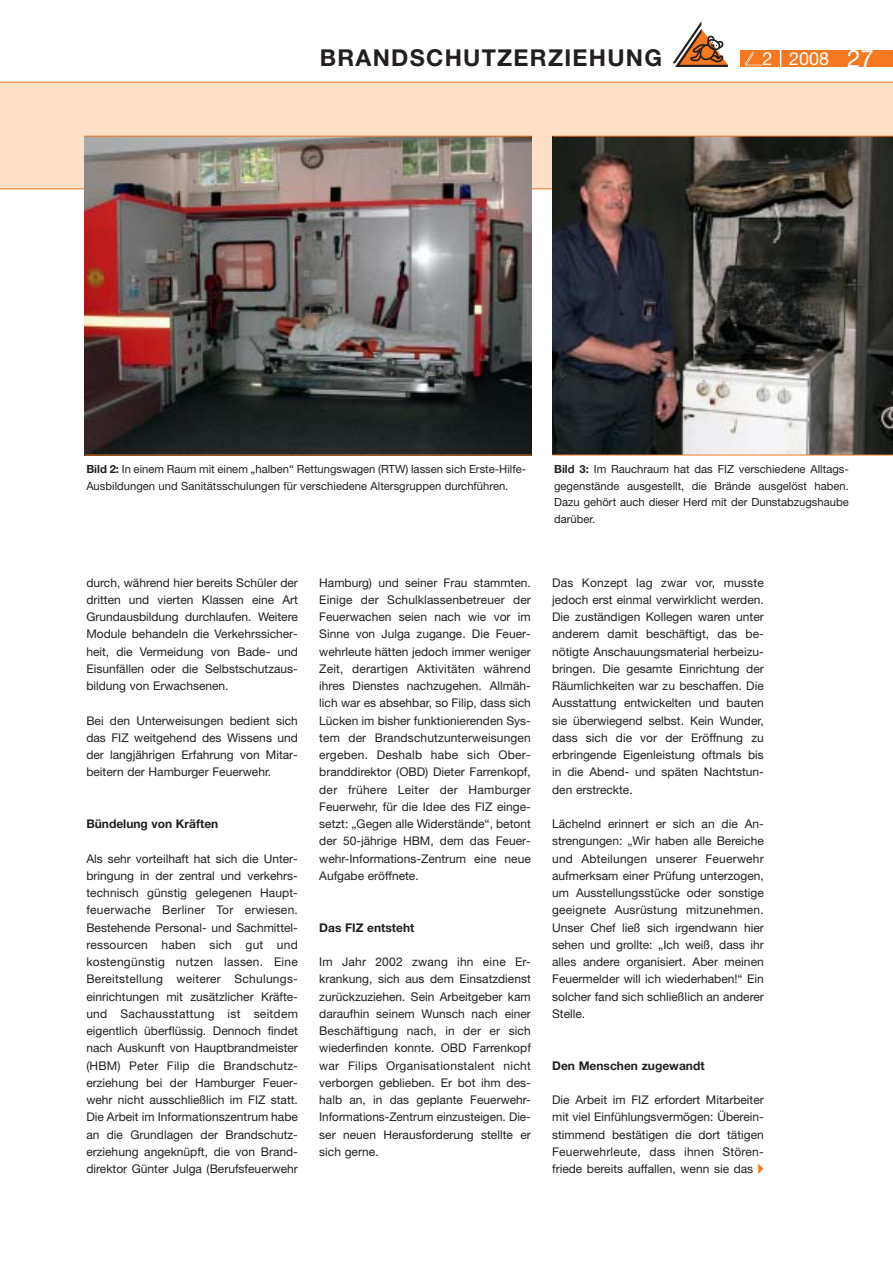
<style>
.page{position:relative;width:893px;height:1263px;background:#fff}
.page>*{position:absolute;margin:0;border:0;box-sizing:border-box;transform-origin:0 0}
.t1{font:700 23.25px "Helvetica Neue";letter-spacing:.055em;color:#231f20}
.t2{font:18px "Helvetica Neue";color:#fff}
.t3{font:12px/17.2px "Helvetica Neue";color:#231f20;text-align:justify}
.t4{font:700 12px "Helvetica Neue";color:#231f20}
.t5{font:11.25px/16.5px "Helvetica Neue";color:#231f20}
.s1{font-size:24px}
.s2{font-weight:700}
</style>
<div class="page">
<div style="left:0;top:82px;width:892px;height:106px;background:#fee0c8"></div>
<hr style="left:0;top:188px;width:892px;height:1px;background:#f47920">
<img style="left:85px;top:137px;width:446px;height:318px">
<img style="left:553px;top:137px;width:339px;height:317px">
<svg style="left:672px;top:21px;width:56px;height:46px"></svg>
<div style="left:740px;top:50px;width:152px;height:17px;background:#f47920"></div>
<svg style="left:744px;top:51px;width:18px;height:14px"></svg>
<svg style="left:780px;top:50px;width:1px;height:17px"></svg>
<hr style="left:0;top:82px;width:892px;height:1px;background:#f47920">
<hr style="left:85px;top:136px;width:446px;height:1px;background:#f47920">
<hr style="left:553px;top:136px;width:339px;height:1px;background:#f47920">
<hr style="left:85px;top:455px;width:446px;height:1px;background:#f47920">
<hr style="left:553px;top:455px;width:339px;height:1px;background:#f47920">
<h1 class="t1" style="left:320px;top:50px;width:344px">BRANDSCHUTZERZIEHUNG</h1>
<h2 class="t2" style="left:762px;top:52px;width:113px">2 2008 <span class="s1">27</span></h2>
<p class="t5" style="left:86px;top:462px;width:441px"><span class="s2">Bild 2:</span> In einem Raum mit einem „halben“ Rettungswagen (RTW) lassen sich Erste-Hilfe-<br>Ausbildungen und Sanitätsschulungen für verschiedene Altersgruppen durchführen.</p>
<p class="t5" style="left:554px;top:462px;width:296px;text-align:justify"><span class="s2">Bild 3:</span> Im Rauchraum hat das FIZ verschiedene Alltags&shy;gegenstände ausgestellt, die Brände ausgelöst haben.<br>Dazu gehört auch dieser Herd mit der Dunstabzugshaube darüber.</p>
<p class="t3" style="left:86px;top:575px;width:213px">durch, während hier bereits Schüler der dritten und vierten Klassen eine Art Grundausbildung durchlaufen. Weitere Module behandeln die Verkehrssicher&shy;heit, die Vermeidung von Bade- und Eisunfällen oder die Selbstschutzaus&shy;bildung von Erwachsenen.</p>
<p class="t3" style="left:86px;top:713px;width:213px">Bei den Unterweisungen bedient sich das FIZ weitgehend des Wissens und der langjährigen Erfahrung von Mitar&shy;beitern der Hamburger Feuerwehr.</p>
<p class="t4" style="left:86px;top:820px;width:134px">Bündelung von Kräften</p>
<p class="t3" style="left:86px;top:851px;width:213px">Als sehr vorteilhaft hat sich die Unter&shy;bringung in der zentral und verkehrs&shy;technisch günstig gelegenen Haupt&shy;feuerwache Berliner Tor erwiesen.<br>Bestehende Personal- und Sachmittel&shy;ressourcen haben sich gut und kostengünstig nutzen lassen. Eine Bereitstellung weiterer Schulungs&shy;einrichtungen mit zusätzlicher Kräfte&shy;und Sachausstattung ist seitdem eigentlich überflüssig. Dennoch findet nach Auskunft von Hauptbrandmeister (HBM) Peter Filip die Brandschutz&shy;erziehung bei der Hamburger Feuer&shy;wehr nicht ausschließlich im FIZ statt.<br>Die Arbeit im Informationszentrum habe an die Grundlagen der Brandschutz&shy;erziehung angeknüpft, die von Brand&shy;direktor Günter Julga (Berufsfeuerwehr</p>
<p class="t3" style="left:319px;top:575px;width:213px">Hamburg) und seiner Frau stammten.<br>Einige der Schulklassenbetreuer der Feuerwachen seien nach wie vor im Sinne von Julga zugange. Die Feuer&shy;wehrleute hätten jedoch immer weniger Zeit, derartigen Aktivitäten während ihres Dienstes nachzugehen. Allmäh&shy;lich war es absehbar, so Filip, dass sich Lücken im bisher funktionierenden Sys&shy;tem der Brandschutzunterweisungen ergeben. Deshalb habe sich Ober&shy;branddirektor (OBD) Dieter Farrenkopf, der frühere Leiter der Hamburger Feuerwehr, für die Idee des FIZ einge&shy;setzt: „Gegen alle Widerstände“, betont der 50-jährige HBM, dem das Feuer&shy;wehr-Informations-Zentrum eine neue Aufgabe eröffnete.</p>
<p class="t4" style="left:319px;top:923px;width:97px">Das FIZ entsteht</p>
<p class="t3" style="left:319px;top:954px;width:213px">Im Jahr 2002 zwang ihn eine Er&shy;krankung, sich aus dem Einsatzdienst zurückzuziehen. Sein Arbeitgeber kam daraufhin seinem Wunsch nach einer Beschäftigung nach, in der er sich wiederfinden konnte. OBD Farrenkopf war Filips Organisationstalent nicht verborgen geblieben. Er bot ihm des&shy;halb an, in das geplante Feuerwehr-Informations-Zentrum einzusteigen. Die&shy;ser neuen Herausforderung stellte er sich gerne.</p>
<p class="t3" style="left:552px;top:575px;width:213px">Das Konzept lag zwar vor, musste jedoch erst einmal verwirklicht werden.<br>Die zuständigen Kollegen waren unter anderem damit beschäftigt, das be&shy;nötigte Anschauungsmaterial herbeizu&shy;bringen. Die gesamte Einrichtung der Räumlichkeiten war zu beschaffen. Die Ausstattung entwickelten und bauten sie überwiegend selbst. Kein Wunder, dass sich die vor der Eröffnung zu erbringende Eigenleistung oftmals bis in die Abend- und späten Nachtstun&shy;den erstreckte.</p>
<p class="t3" style="left:552px;top:816px;width:213px">Lächelnd erinnert er sich an die An&shy;strengungen: „Wir haben alle Bereiche und Abteilungen unserer Feuerwehr aufmerksam einer Prüfung unterzogen, um Ausstellungsstücke oder sonstige geeignete Ausrüstung mitzunehmen.<br>Unser Chef ließ sich irgendwann hier sehen und grollte: „Ich weiß, dass ihr alles andere organisiert. Aber meinen Feuermelder will ich wiederhaben!“ Ein solcher fand sich schließlich an anderer Stelle.</p>
<p class="t4" style="left:552px;top:1061px;width:154px">Den Menschen zugewandt</p>
<p class="t3" style="left:552px;top:1092px;width:213px">Die Arbeit im FIZ erfordert Mitarbeiter mit viel Einfühlungsvermögen: Überein&shy;stimmend bestätigen die dort tätigen Feuerwehrleute, dass ihnen Stören&shy;friede bereits auffallen, wenn sie das</p>
</div>
